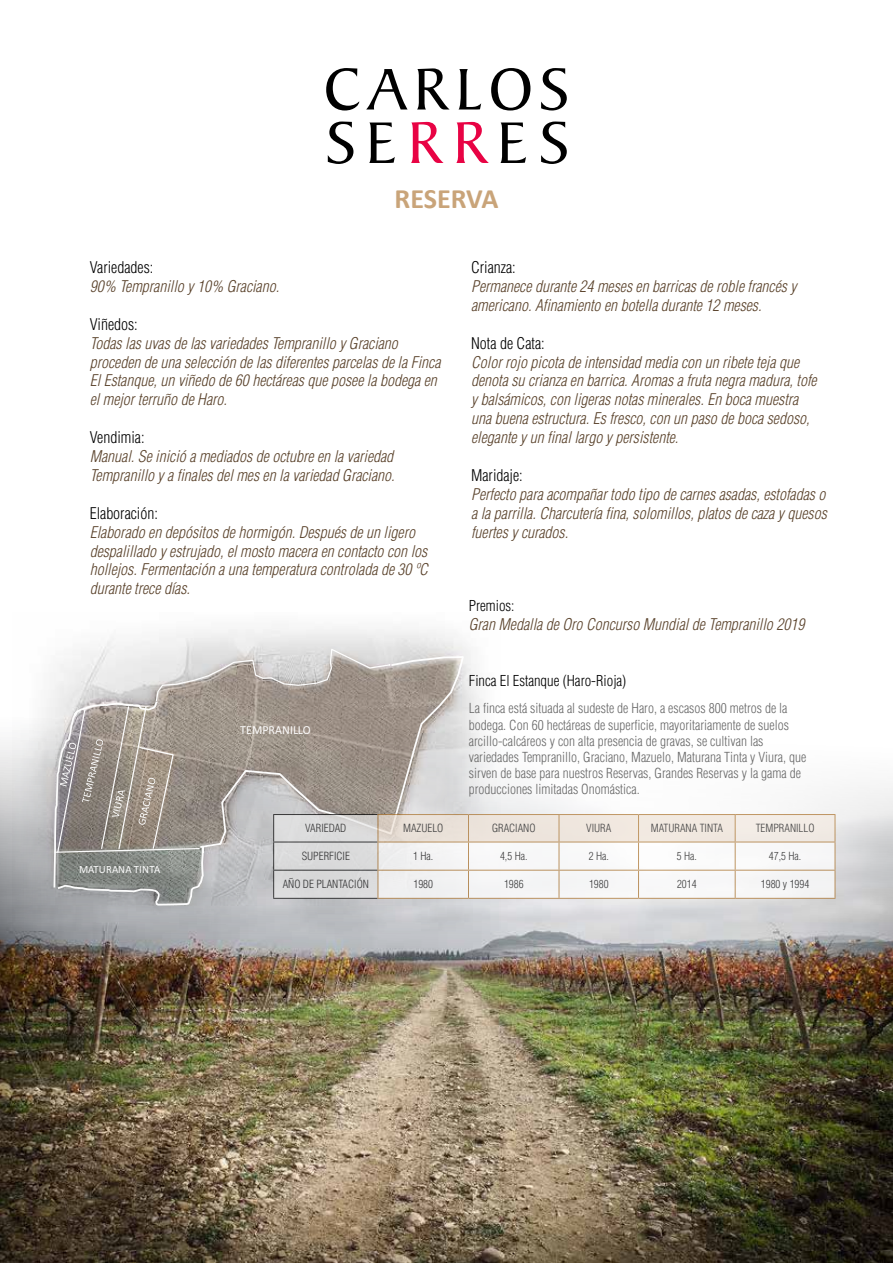
<style>
.page{position:relative;width:893px;height:1263px;background:#fff}
.page>*{position:absolute;margin:0;border:0;box-sizing:border-box;transform-origin:0 0}
.t1{font:700 28.2px "Calibri";letter-spacing:-.005em;color:#c9a479}
.t2{font:italic 300 condensed 15.75px/18.9px "Helvetica";color:#59412a}
.t3{font:300 condensed 15.75px "Helvetica";color:#000}
.t4{font:300 condensed 14.7px "Helvetica";color:#000}
.t5{font:300 condensed 13.5px/16.2px "Helvetica";color:#686868}
.t6{font:12.3px "Calibri";color:#fff}
.t7{font:11.1px "Calibri";letter-spacing:.015em;color:#fff}
.t8{font:300 condensed 10.95px "Helvetica";color:#000}
</style>
<div class="page">
<img style="left:0;top:737px;width:893px;height:526px">
<svg style="left:326px;top:68px;width:33px;height:43px"></svg>
<svg style="left:366px;top:69px;width:42px;height:40px"></svg>
<svg style="left:417px;top:68px;width:32px;height:41px"></svg>
<svg style="left:459px;top:69px;width:22px;height:40px"></svg>
<svg style="left:491px;top:68px;width:39px;height:43px"></svg>
<svg style="left:541px;top:68px;width:26px;height:42px"></svg>
<svg style="left:328px;top:121px;width:25px;height:43px"></svg>
<svg style="left:369px;top:123px;width:26px;height:40px"></svg>
<svg style="left:411px;top:122px;width:32px;height:41px"></svg>
<svg style="left:456px;top:122px;width:33px;height:41px"></svg>
<svg style="left:500px;top:123px;width:26px;height:40px"></svg>
<svg style="left:541px;top:121px;width:26px;height:43px"></svg>
<img style="left:13px;top:628px;width:488px;height:305px">
<svg style="left:53px;top:649px;width:782px;height:256px"></svg>
<hr style="left:377px;top:898px;width:91px;height:1px;background:#aa712a">
<hr style="left:468px;top:898px;width:91px;height:1px;background:#aa712a">
<hr style="left:559px;top:898px;width:79px;height:1px;background:#aa712a">
<hr style="left:638px;top:898px;width:97px;height:1px;background:#aa712a">
<h1 class="t1" style="left:394px;top:181px;width:105px">RESERVA</h1>
<p class="t3" style="left:90px;top:257px;width:65px">Variedades:</p>
<p class="t2" style="left:90px;top:277px;width:191px">90% Tempranillo y 10% Graciano.</p>
<p class="t3" style="left:90px;top:314px;width:50px">Viñedos:</p>
<p class="t2" style="left:90px;top:333px;width:352px">Todas las uvas de las variedades Tempranillo y Graciano proceden de una selección de las diferentes parcelas de la Finca El Estanque, un viñedo de 60 hectáreas que posee la bodega en el mejor terruño de Haro.</p>
<p class="t3" style="left:90px;top:428px;width:56px">Vendimia:</p>
<p class="t2" style="left:90px;top:447px;width:306px">Manual. Se inició a mediados de octubre en la variedad<br>Tempranillo y a finales del mes en la variedad Graciano.</p>
<p class="t3" style="left:90px;top:503px;width:70px">Elaboración:</p>
<p class="t2" style="left:90px;top:522px;width:340px">Elaborado en depósitos de hormigón. Después de un ligero despalillado y estrujado, el mosto macera en contacto con los hollejos. Fermentación a una temperatura controlada de 30 ºC durante trece días.</p>
<p class="t6" style="left:240px;top:721px;width:72px">TEMPRANILLO</p>
<p class="t3" style="left:471px;top:257px;width:46px">Crianza:</p>
<p class="t2" style="left:471px;top:277px;width:327px">Permanece durante 24 meses en barricas de roble francés y americano. Afinamiento en botella durante 12 meses.</p>
<p class="t3" style="left:471px;top:333px;width:75px">Nota de Cata:</p>
<p class="t2" style="left:471px;top:352px;width:347px">Color rojo picota de intensidad media con un ribete teja que denota su crianza en barrica. Aromas a fruta negra madura, tofe y balsámicos, con ligeras notas minerales. En boca muestra una buena estructura. Es fresco, con un paso de boca sedoso, elegante y un final largo y persistente.</p>
<p class="t3" style="left:471px;top:465px;width:53px">Maridaje:</p>
<p class="t2" style="left:471px;top:485px;width:357px;text-align:justify">Perfecto para acompañar todo tipo de carnes asadas, estofadas o a la parrilla. Charcutería fina, solomillos, platos de caza y quesos fuertes y curados.</p>
<p class="t4" style="left:469px;top:596px;width:47px">Premios:</p>
<p class="t2" style="left:469px;top:614px;width:337px">Gran Medalla de Oro Concurso Mundial de Tempranillo 2019</p>
<p class="t4" style="left:469px;top:671px;width:159px">Finca El Estanque (Haro-Rioja)</p>
<p class="t5" style="left:469px;top:700px;width:339px">La finca está situada al sudeste de Haro, a escasos 800 metros de la bodega. Con 60 hectáreas de superficie, mayoritariamente de suelos arcillo-calcáreos y con alta presencia de gravas, se cultivan las variedades Tempranillo, Graciano, Mazuelo, Maturana Tinta y Viura, que sirven de base para nuestros Reservas, Grandes Reservas y la gama de producciones limitadas Onomástica.</p>
<p class="t7" style="left:79px;top:861px;width:83px">MATURANA TINTA</p>
<p class="t8" style="left:305px;top:822px;width:43px">VARIEDAD</p>
<p class="t8" style="left:403px;top:822px;width:42px">MAZUELO</p>
<p class="t8" style="left:492px;top:822px;width:45px">GRACIANO</p>
<p class="t8" style="left:586px;top:822px;width:27px">VIURA</p>
<p class="t8" style="left:651px;top:822px;width:74px">MATURANA TINTA</p>
<p class="t8" style="left:756px;top:822px;width:60px">TEMPRANILLO</p>
<p class="t8" style="left:302px;top:849px;width:50px">SUPERFICIE</p>
<p class="t8" style="left:413px;top:849px;width:22px">1 Ha.</p>
<p class="t8" style="left:500px;top:849px;width:29px">4,5 Ha.</p>
<p class="t8" style="left:589px;top:849px;width:22px">2 Ha.</p>
<p class="t8" style="left:677px;top:849px;width:22px">5 Ha.</p>
<p class="t8" style="left:769px;top:849px;width:34px">47,5 Ha.</p>
<p class="t8" style="left:283px;top:877px;width:88px">AÑO DE PLANTACIÓN</p>
<p class="t8" style="left:413px;top:877px;width:21px">1980</p>
<p class="t8" style="left:504px;top:877px;width:21px">1986</p>
<p class="t8" style="left:589px;top:877px;width:21px">1980</p>
<p class="t8" style="left:677px;top:877px;width:21px">2014</p>
<p class="t8" style="left:761px;top:877px;width:50px">1980 y 1994</p>
</div>
